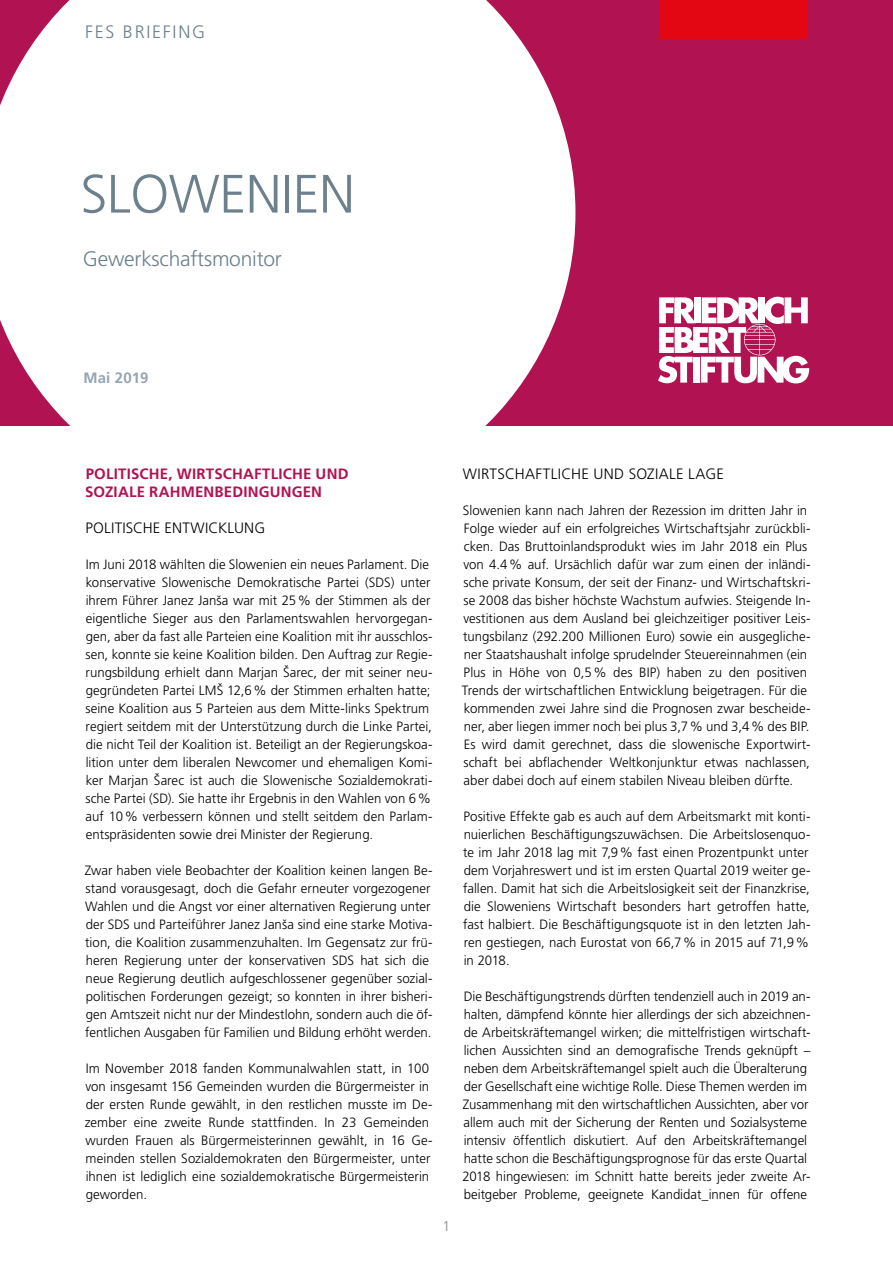
<style>
.page{position:relative;width:893px;height:1263px;background:#fff}
.page>*{position:absolute;margin:0;border:0;box-sizing:border-box;transform-origin:0 0}
.t1{font:300 54px "Frutiger LT Std";letter-spacing:-.01em;color:#6d808d}
.t2{font:300 21px "Frutiger LT Std";letter-spacing:-.01em;color:#6d808d}
.t3{font:300 18px "Frutiger LT Std";letter-spacing:.095em;color:#6d808d}
.t4{font:700 15px/18px "Frutiger LT Std";letter-spacing:.01em;color:#b11252}
.t5{font:300 15px "Frutiger LT Std";letter-spacing:.015em;color:#000}
.t6{font:700 15px "Frutiger LT Std";letter-spacing:.015em;color:#95a5b1}
.t7{font:300 14.1px "Frutiger LT Std";color:#878787}
.t8{font:300 13.5px/18px "Frutiger LT Std";color:#000}
</style>
<div class="page">
<div style="left:0;top:0;width:893px;height:425px;background:#b11252"></div>
<svg style="left:0;top:0;width:575px;height:425px;background:#f9edf2"></svg>
<svg style="left:658px;top:297px;width:151px;height:86px"></svg>
<div style="left:659px;top:0;width:149px;height:38px;background:#e30613"></div>
<h3 class="t3" style="left:85px;top:22px;width:122px">FES BRIEFING</h3>
<h1 class="t1" style="left:80px;top:163px;width:276px">SLOWENIEN</h1>
<h2 class="t2" style="left:83px;top:247px;width:200px">Gewerkschaftsmonitor</h2>
<p class="t6" style="left:83px;top:368px;width:67px">Mai 2019</p>
<p class="t4" style="left:85px;top:465px;width:265px">POLITISCHE, WIRTSCHAFTLICHE UND<br>SOZIALE RAHMENBEDINGUNGEN</p>
<p class="t5" style="left:85px;top:519px;width:181px">POLITISCHE ENTWICKLUNG</p>
<p class="t8" style="left:85px;top:556px;width:349px">Im Juni 2018 wählten die Slowenien ein neues Parlament. Die konservative Slowenische Demokratische Partei (SDS) unter ihrem Führer Janez Janša war mit 25% der Stimmen als der eigentliche Sieger aus den Parlamentswahlen hervorgegan&shy;gen, aber da fast alle Parteien eine Koalition mit ihr ausschlos&shy;sen, konnte sie keine Koalition bilden. Den Auftrag zur Regie&shy;rungsbildung erhielt dann Marjan Šarec, der mit seiner neu&shy;gegründeten Partei LMŠ 12,6% der Stimmen erhalten hatte; seine Koalition aus 5 Parteien aus dem Mitte-links Spektrum regiert seitdem mit der Unterstützung durch die Linke Partei, die nicht Teil der Koalition ist. Beteiligt an der Regierungskoa&shy;lition unter dem liberalen Newcomer und ehemaligen Komi&shy;ker Marjan Šarec ist auch die Slowenische Sozialdemokrati&shy;sche Partei (SD). Sie hatte ihr Ergebnis in den Wahlen von 6% auf 10% verbessern können und stellt seitdem den Parlam&shy;entspräsidenten sowie drei Minister der Regierung.</p>
<p class="t8" style="left:85px;top:862px;width:349px">Zwar haben viele Beobachter der Koalition keinen langen Be&shy;stand vorausgesagt, doch die Gefahr erneuter vorgezogener Wahlen und die Angst vor einer alternativen Regierung unter der SDS und Parteiführer Janez Janša sind eine starke Motiva&shy;tion, die Koalition zusammenzuhalten. Im Gegensatz zur frü&shy;heren Regierung unter der konservativen SDS hat sich die neue Regierung deutlich aufgeschlossener gegenüber sozial&shy;politischen Forderungen gezeigt; so konnten in ihrer bisheri&shy;gen Amtszeit nicht nur der Mindestlohn, sondern auch die öf&shy;fentlichen Ausgaben für Familien und Bildung erhöht werden.</p>
<p class="t8" style="left:85px;top:1060px;width:349px">Im November 2018 fanden Kommunalwahlen statt, in 100 von insgesamt 156 Gemeinden wurden die Bürgermeister in der ersten Runde gewählt, in den restlichen musste im De&shy;zember eine zweite Runde stattfinden. In 23 Gemeinden wurden Frauen als Bürgermeisterinnen gewählt, in 16 Ge&shy;meinden stellen Sozialdemokraten den Bürgermeister, unter ihnen ist lediglich eine sozialdemokratische Bürgermeisterin geworden.</p>
<p class="t7" style="left:443px;top:1218px;width:9px">1</p>
<p class="t5" style="left:463px;top:465px;width:263px">WIRTSCHAFTLICHE UND SOZIALE LAGE</p>
<p class="t8" style="left:462px;top:502px;width:350px">Slowenien kann nach Jahren der Rezession im dritten Jahr in Folge wieder auf ein erfolgreiches Wirtschaftsjahr zurückbli&shy;cken. Das Bruttoinlandsprodukt wies im Jahr 2018 ein Plus von 4.4% auf. Ursächlich dafür war zum einen der inländi&shy;sche private Konsum, der seit der Finanz- und Wirtschaftskri&shy;se 2008 das bisher höchste Wachstum aufwies. Steigende In&shy;vestitionen aus dem Ausland bei gleichzeitiger positiver Leis&shy;tungsbilanz (292.200 Millionen Euro) sowie ein ausgegliche&shy;ner Staatshaushalt infolge sprudelnder Steuereinnahmen (ein Plus in Höhe von 0,5% des BIP) haben zu den positiven Trends der wirtschaftlichen Entwicklung beigetragen. Für die kommenden zwei Jahre sind die Prognosen zwar bescheide&shy;ner, aber liegen immer noch bei plus 3,7% und 3,4% des BIP.<br>Es wird damit gerechnet, dass die slowenische Exportwirt&shy;schaft bei abflachender Weltkonjunktur etwas nachlassen, aber dabei doch auf einem stabilen Niveau bleiben dürfte.</p>
<p class="t8" style="left:463px;top:808px;width:349px">Positive Effekte gab es auch auf dem Arbeitsmarkt mit konti&shy;nuierlichen Beschäftigungszuwächsen. Die Arbeitslosenquo&shy;te im Jahr 2018 lag mit 7,9% fast einen Prozentpunkt unter dem Vorjahreswert und ist im ersten Quartal 2019 weiter ge&shy;fallen. Damit hat sich die Arbeitslosigkeit seit der Finanzkrise, die Sloweniens Wirtschaft besonders hart getroffen hatte, fast halbiert. Die Beschäftigungsquote ist in den letzten Jah&shy;ren gestiegen, nach Eurostat von 66,7% in 2015 auf 71,9% in 2018.</p>
<p class="t8" style="left:462px;top:988px;width:350px">Die Beschäftigungstrends dürften tendenziell auch in 2019 an&shy;halten, dämpfend könnte hier allerdings der sich abzeichnen&shy;de Arbeitskräftemangel wirken; die mittelfristigen wirtschaft&shy;lichen Aussichten sind an demografische Trends geknüpft – neben dem Arbeitskräftemangel spielt auch die Überalterung der Gesellschaft eine wichtige Rolle. Diese Themen werden im Zusammenhang mit den wirtschaftlichen Aussichten, aber vor allem auch mit der Sicherung der Renten und Sozialsysteme intensiv öffentlich diskutiert. Auf den Arbeitskräftemangel hatte schon die Beschäftigungsprognose für das erste Quartal 2018 hingewiesen: im Schnitt hatte bereits jeder zweite Ar&shy;beitgeber Probleme, geeignete Kandidat_innen für offene</p>
</div>
